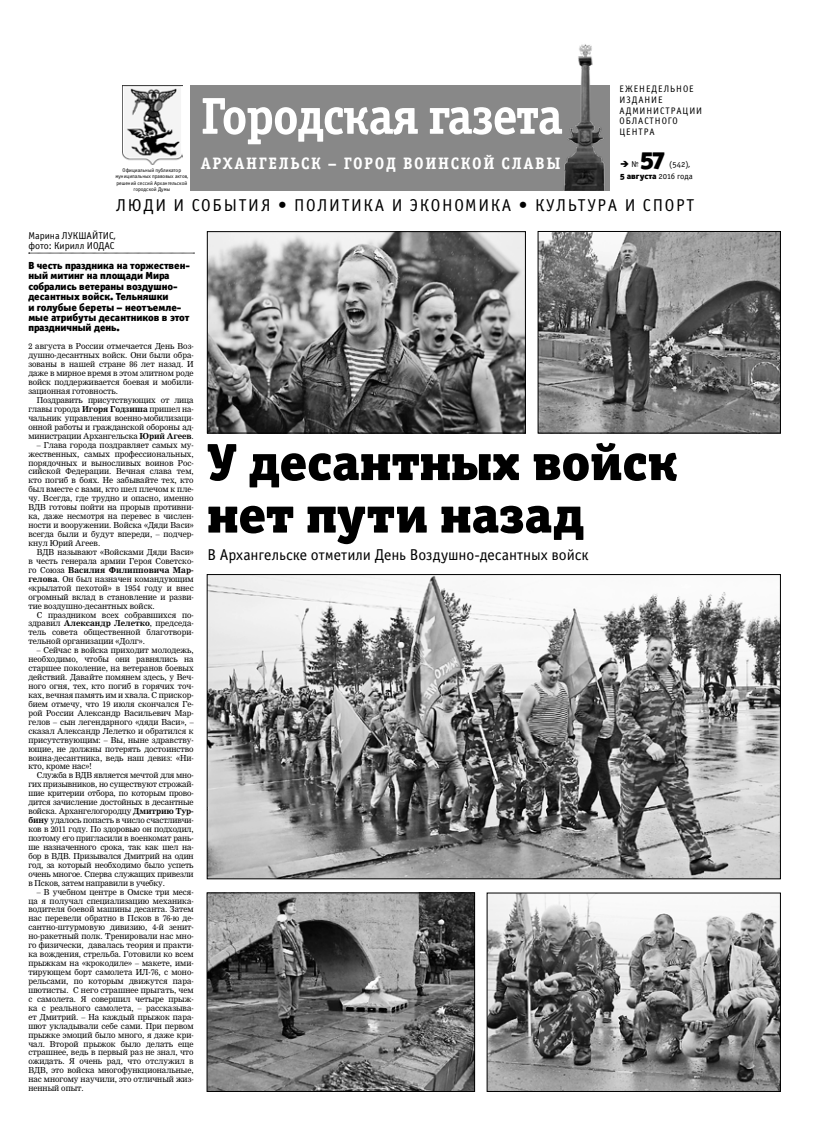
<style>
.page{position:relative;width:823px;height:1134px;background:#fff}
.page>*{position:absolute;margin:0;border:0;box-sizing:border-box;transform-origin:0 0}
.t1{font:52.5px/52.5px "Officina Serif Black OSC";color:#000}
.t2{font:52.1px "Officina Serif Bold C";letter-spacing:-.03em;color:#fff}
.t3{font:24.5px "Officina Sans Black OSC";color:#000}
.t4{font:17.2px "Officina Sans Book C";letter-spacing:.1em;color:#000}
.t5{font:16.6px "Officina Serif Bold C";letter-spacing:.1em;color:#fff}
.t6{font:15.8px "Officina Sans Book OSC";letter-spacing:-.005em;color:#000}
.t7{font:10.3px/10.4px "Officina Sans Black C";color:#000}
.t8{font:10px/10.4px "Officina Sans Book OSC";color:#000}
.t9{font:9.5px/10.8px "Officina Sans Book C";letter-spacing:.1em;color:#000}
.t10{font:8.5px "Officina Sans Black OSC";color:#000}
.t11{font:8.5px "Officina Sans Book OSC";color:#000}
.t12{font:8px/8.9px "Nimrod Cyr";color:#000;text-align:justify}
.t13{font:5.4px/6.2px "Officina Sans Book C";color:#000;text-align:center}
.s1{font-family:"Officina Sans Book OSC"}
.s2{font-weight:700}
</style>
<div class="page">
<div style="left:190px;top:85px;width:419px;height:105px;background:#888"></div>
<img style="left:123px;top:85px;width:59px;height:79px">
<img style="left:564px;top:44px;width:41px;height:146px">
<svg style="left:29px;top:253px;width:165px;height:1px"></svg>
<img style="left:209px;top:576px;width:569px;height:301px">
<div style="left:207px;top:574px;width:573px;height:305px;border:1px solid #000"></div>
<img style="left:488px;top:895px;width:290px;height:194px">
<img style="left:539px;top:233px;width:239px;height:198px">
<div style="left:537px;top:231px;width:243px;height:202px;border:1px solid #000"></div>
<img style="left:209px;top:233px;width:314px;height:198px">
<div style="left:207px;top:231px;width:318px;height:202px;border:1px solid #000"></div>
<img style="left:209px;top:895px;width:263px;height:194px">
<div style="left:207px;top:893px;width:267px;height:198px;border:1px solid #000"></div>
<p class="t9" style="left:619px;top:84px;width:84px">еженедельное издание администрации областного центра</p>
<h2 class="t2" style="left:200px;top:87px;width:363px">Городская газета</h2>
<h3 class="t5" style="left:200px;top:154px;width:361px">Архангельск – город воинской славы</h3>
<p class="t11" style="left:631px;top:160px;width:9px">№</p>
<h3 class="t3" style="left:640px;top:143px;width:26px">57</h3>
<p class="t11" style="left:668px;top:160px;width:22px">(542),</p>
<p class="t10" style="left:619px;top:170px;width:74px">5 августа <span class="s1">2016 года</span></p>
<p class="t13" style="left:115px;top:167px;width:74px">Официальный публикатор муниципальных правовых актов, решений сессий Архангельской городской Думы</p>
<h3 class="t4" style="left:116px;top:196px;width:579px">люди и события • Политика и экономика • культура и спорт</h3>
<p class="t8" style="left:28px;top:231px;width:89px">Марина ЛУКШАЙТИС, фото: Кирилл ИОДАС</p>
<p class="t7" style="left:28px;top:260px;width:163px">В честь праздника на торжествен&shy;ный митинг на площади Мира собрались ветераны воздушно&shy;десантных войск. Тельняшки<br>и голубые береты – неотъемле&shy;мые атрибуты десантников в этот праздничный день.</p>
<p class="t12" style="left:28px;top:342px;width:167px">2 августа в России отмечается День Воз&shy;душно-десантных войск. Они были обра&shy;зованы в нашей стране 86 лет назад. И даже в мирное время в этом элитном роде войск поддерживается боевая и мобили&shy;зационная готовность.</p>
<p class="t12" style="left:28px;top:396px;width:167px;text-indent:9px">Поздравить присутствующих от лица главы города <span class="s2">Игоря Годзиша</span> пришел на&shy;чальник управления военно-мобилизаци&shy;онной работы и гражданской обороны ад&shy;министрации Архангельска <span class="s2">Юрий Агеев</span>.</p>
<p class="t12" style="left:28px;top:440px;width:167px;text-indent:9px">– Глава города поздравляет самых му&shy;жественных, самых профессиональных, порядочных и выносливых воинов Рос&shy;сийской Федерации. Вечная слава тем, кто погиб в боях. Не забывайте тех, кто был вместе с вами, кто шел плечом к пле&shy;чу. Всегда, где трудно и опасно, именно ВДВ готовы пойти на прорыв противни&shy;ка, даже несмотря на перевес в числен&shy;ности и вооружении. Войска «Дяди Васи» всегда были и будут впереди, – подчер&shy;кнул Юрий Агеев.</p>
<p class="t12" style="left:28px;top:547px;width:167px;text-indent:9px">ВДВ называют «Войсками Дяди Васи» в честь генерала армии Героя Советско&shy;го Союза <span class="s2">Василия Филипповича Мар&shy;гелова</span>. Он был назначен командующим «крылатой пехотой» в 1954 году и внес огромный вклад в становление и разви&shy;тие воздушно-десантных войск.</p>
<p class="t12" style="left:28px;top:610px;width:167px;text-indent:9px">С праздником всех собравшихся по&shy;здравил <span class="s2">Александр Лелетко</span>, председа&shy;тель совета общественной благотвори&shy;тельной организации «Долг».</p>
<p class="t12" style="left:28px;top:646px;width:167px;text-indent:9px">– Сейчас в войска приходит молодежь, необходимо, чтобы они равнялись на старшее поколение, на ветеранов боевых действий. Давайте помянем здесь, у Веч&shy;ного огня, тех, кто погиб в горячих точ&shy;ках, вечная память им и хвала. С прискор&shy;бием отмечу, что 19 июля скончался Ге&shy;рой России Александр Васильевич Мар&shy;гелов – сын легендарного «дяди Васи», – сказал Александр Лелетко и обратился к присутствующим: – Вы, ныне здравству&shy;ющие, не должны потерять достоинство воина-десантника, ведь наш девиз: «Ни&shy;кто, кроме нас»!</p>
<p class="t12" style="left:28px;top:771px;width:167px;text-indent:9px">Служба в ВДВ является мечтой для мно&shy;гих призывников, но существуют строжай&shy;шие критерии отбора, по которым прово&shy;дится зачисление достойных в десантные войска. Архангелогородцу <span class="s2">Дмитрию Тур&shy;бину</span> удалось попасть в число счастливчи&shy;ков в 2011 году. По здоровью он подходил, поэтому его пригласили в военкомат рань&shy;ше назначенного срока, так как шел на&shy;бор в ВДВ. Призывался Дмитрий на один год, за который необходимо было успеть очень многое. Сперва служащих привезли в Псков, затем направили в учебку.</p>
<p class="t12" style="left:28px;top:887px;width:167px;text-indent:9px">– В учебном центре в Омске три меся&shy;ца я получал специализацию механика&shy;водителя боевой машины десанта. Затем нас перевели обратно в Псков в 76-ю де&shy;сантно-штурмовую дивизию, 4-й зенит&shy;но-ракетный полк. Тренировали нас мно&shy;го физически, давалась теория и практи&shy;ка вождения, стрельба. Готовили ко всем прыжкам на «крокодиле» – макете, ими&shy;тирующем борт самолета ИЛ-76, с моно&shy;рельсами, по которым движутся пара&shy;шютисты. С него страшнее прыгать, чем с самолета. Я совершил четыре прыж&shy;ка с реального самолета, – рассказыва&shy;ет Дмитрий. – На каждый прыжок пара&shy;шют укладывали себе сами. При первом прыжке эмоций было много, я даже кри&shy;чал. Второй прыжок было делать еще страшнее, ведь в первый раз не знал, что ожидать. Я очень рад, что отслужил в ВДВ, это войска многофункциональные, нас многому научили, это отличный жиз&shy;ненный опыт.</p>
<h1 class="t1" style="left:207px;top:436px;width:471px">У десантных войск нет пути назад</h1>
<h3 class="t6" style="left:207px;top:546px;width:382px">В Архангельске отметили День Воздушно-десантных войск</h3>
</div>
